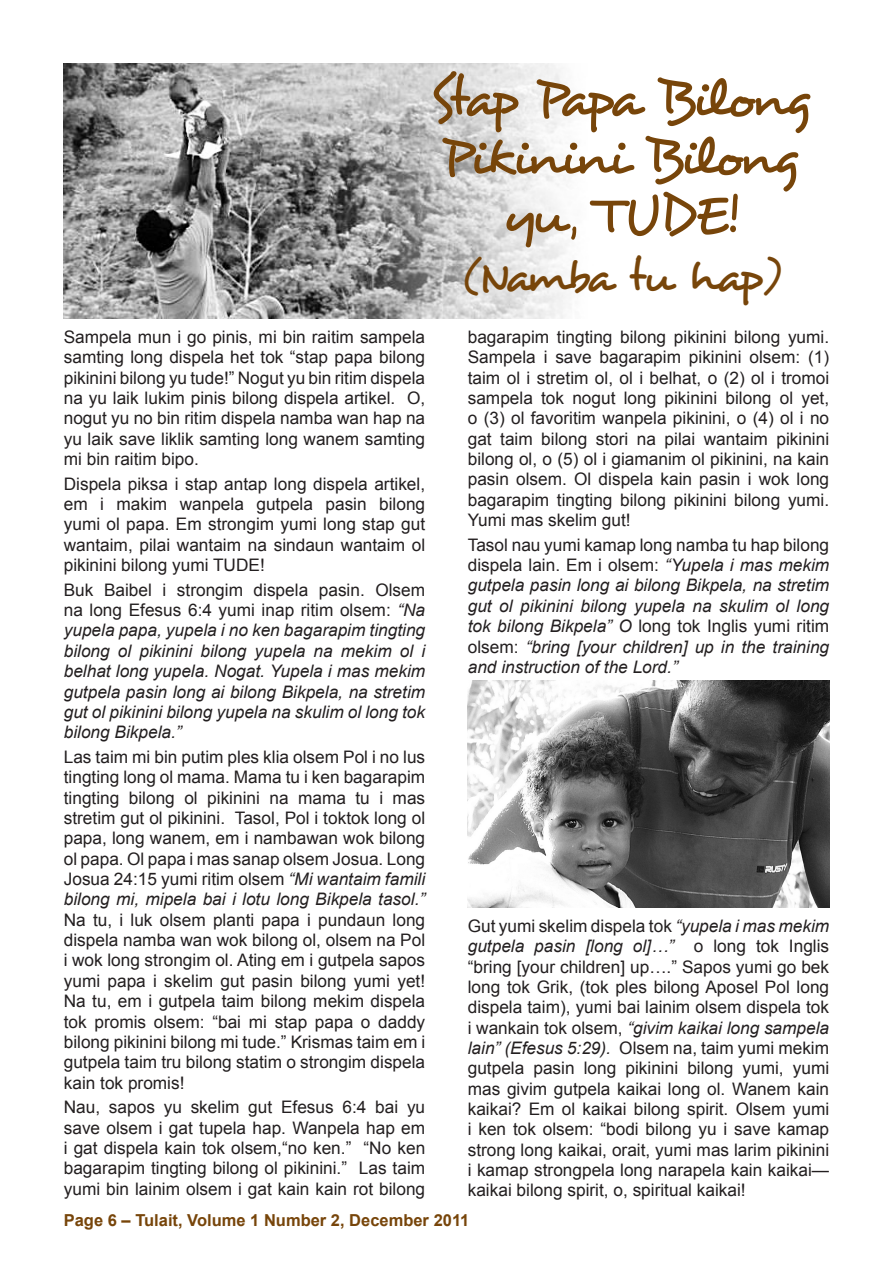
<style>
.page{position:relative;width:893px;height:1263px;background:#fff}
.page>*{position:absolute;margin:0;border:0;box-sizing:border-box;transform-origin:0 0}
.t1{font:54.75px/58.3px "Desyrel";letter-spacing:-.085em;color:#77450a;text-align:center}
.t2{font:46.5px "Desyrel";letter-spacing:-.085em;color:#77450a}
.t3{font:17.25px/20.4px "Arial";color:#231f20;text-align:justify}
.t4{font:italic 17.25px/20.4px "Arial";color:#231f20;text-align:justify}
.t5{font:700 16.5px "Arial";color:#77450a}
.s1{font-style:normal}
.s2{font-style:italic}
</style>
<div class="page">
<img style="left:64px;top:64px;width:507px;height:255px">
<img style="left:468px;top:680px;width:361px;height:227px">
<h1 class="t1" style="left:429px;top:69px;width:384px">Stap Papa Bilong<br>Pikinini Bilong yu, TUDE!</h1>
<h2 class="t2" style="left:458px;top:247px;width:325px">(Namba tu hap)</h2>
<p class="t3" style="left:64px;top:327px;width:363px">Sampela mun i go pinis, mi bin raitim sampela samting long dispela het tok “stap papa bilong pikinini bilong yu tude!” Nogut yu bin ritim dispela na yu laik lukim pinis bilong dispela artikel. O, nogut yu no bin ritim dispela namba wan hap na yu laik save liklik samting long wanem samting mi bin raitim bipo.</p>
<p class="t3" style="left:64px;top:474px;width:363px">Dispela piksa i stap antap long dispela artikel, em i makim wanpela gutpela pasin bilong yumi ol papa. Em strongim yumi long stap gut wantaim, pilai wantaim na sindaun wantaim ol pikinini bilong yumi TUDE!</p>
<p class="t4" style="left:64px;top:580px;width:363px"><span class="s1">Buk Baibel i strongim dispela pasin. Olsem na long Efesus 6:4 yumi inap ritim olsem:</span> “Na yupela papa, yupela i no ken bagarapim tingting bilong ol pikinini bilong yupela na mekim ol i belhat long yupela. Nogat. Yupela i mas mekim gutpela pasin long ai bilong Bikpela, na stretim gut ol pikinini bilong yupela na skulim ol long tok bilong Bikpela.”</p>
<p class="t3" style="left:64px;top:747px;width:363px">Las taim mi bin putim ples klia olsem Pol i no lus tingting long ol mama. Mama tu i ken bagarapim tingting bilong ol pikinini na mama tu i mas stretim gut ol pikinini. Tasol, Pol i toktok long ol papa, long wanem, em i nambawan wok bilong ol papa. Ol papa i mas sanap olsem Josua. Long Josua 24:15 yumi ritim olsem <span class="s2">“Mi wantaim famili bilong mi, mipela bai i lotu long Bikpela tasol.”</span></p>
<p class="t3" style="left:64px;top:910px;width:363px">Na tu, i luk olsem planti papa i pundaun long dispela namba wan wok bilong ol, olsem na Pol i wok long strongim ol. Ating em i gutpela sapos yumi papa i skelim gut pasin bilong yumi yet!<br>Na tu, em i gutpela taim bilong mekim dispela tok promis olsem: “bai mi stap papa o daddy bilong pikinini bilong mi tude.” Krismas taim em i gutpela taim tru bilong statim o strongim dispela kain tok promis!</p>
<p class="t3" style="left:64px;top:1097px;width:363px">Nau, sapos yu skelim gut Efesus 6:4 bai yu save olsem i gat tupela hap. Wanpela hap em i gat dispela kain tok olsem,“no ken.” “No ken bagarapim tingting bilong ol pikinini.” Las taim yumi bin lainim olsem i gat kain kain rot bilong</p>
<p class="t3" style="left:468px;top:327px;width:363px">bagarapim tingting bilong pikinini bilong yumi.<br>Sampela i save bagarapim pikinini olsem: (1) taim ol i stretim ol, ol i belhat, o (2) ol i tromoi sampela tok nogut long pikinini bilong ol yet, o (3) ol favoritim wanpela pikinini, o (4) ol i no gat taim bilong stori na pilai wantaim pikinini bilong ol, o (5) ol i giamanim ol pikinini, na kain pasin olsem. Ol dispela kain pasin i wok long bagarapim tingting bilong pikinini bilong yumi.<br>Yumi mas skelim gut!</p>
<p class="t4" style="left:468px;top:535px;width:363px"><span class="s1">Tasol nau yumi kamap long namba tu hap bilong dispela lain. Em i olsem:</span> “Yupela i mas mekim gutpela pasin long ai bilong Bikpela, na stretim gut ol pikinini bilong yupela na skulim ol long tok bilong Bikpela” O <span class="s1">long tok Inglis yumi ritim olsem:</span> “bring [your children] up in the training and instruction of the Lord.”</p>
<p class="t3" style="left:468px;top:916px;width:363px">Gut yumi skelim dispela tok <span class="s2">“yupela i mas mekim gutpela pasin [long ol]…”</span> o long tok Inglis “bring [your children] up….” Sapos yumi go bek long tok Grik, (tok ples bilong Aposel Pol long dispela taim), yumi bai lainim olsem dispela tok i wankain tok olsem, <span class="s2">“givim kaikai long sampela lain” (Efesus 5:29).</span> Olsem na, taim yumi mekim gutpela pasin long pikinini bilong yumi, yumi mas givim gutpela kaikai long ol. Wanem kain kaikai? Em ol kaikai bilong spirit. Olsem yumi i ken tok olsem: “bodi bilong yu i save kamap strong long kaikai, orait, yumi mas larim pikinini i kamap strongpela long narapela kain kaikai— kaikai bilong spirit, o, spiritual kaikai!</p>
<p class="t5" style="left:64px;top:1209px;width:407px">Page 6 – Tulait, Volume 1 Number 2, December 2011</p>
</div>
